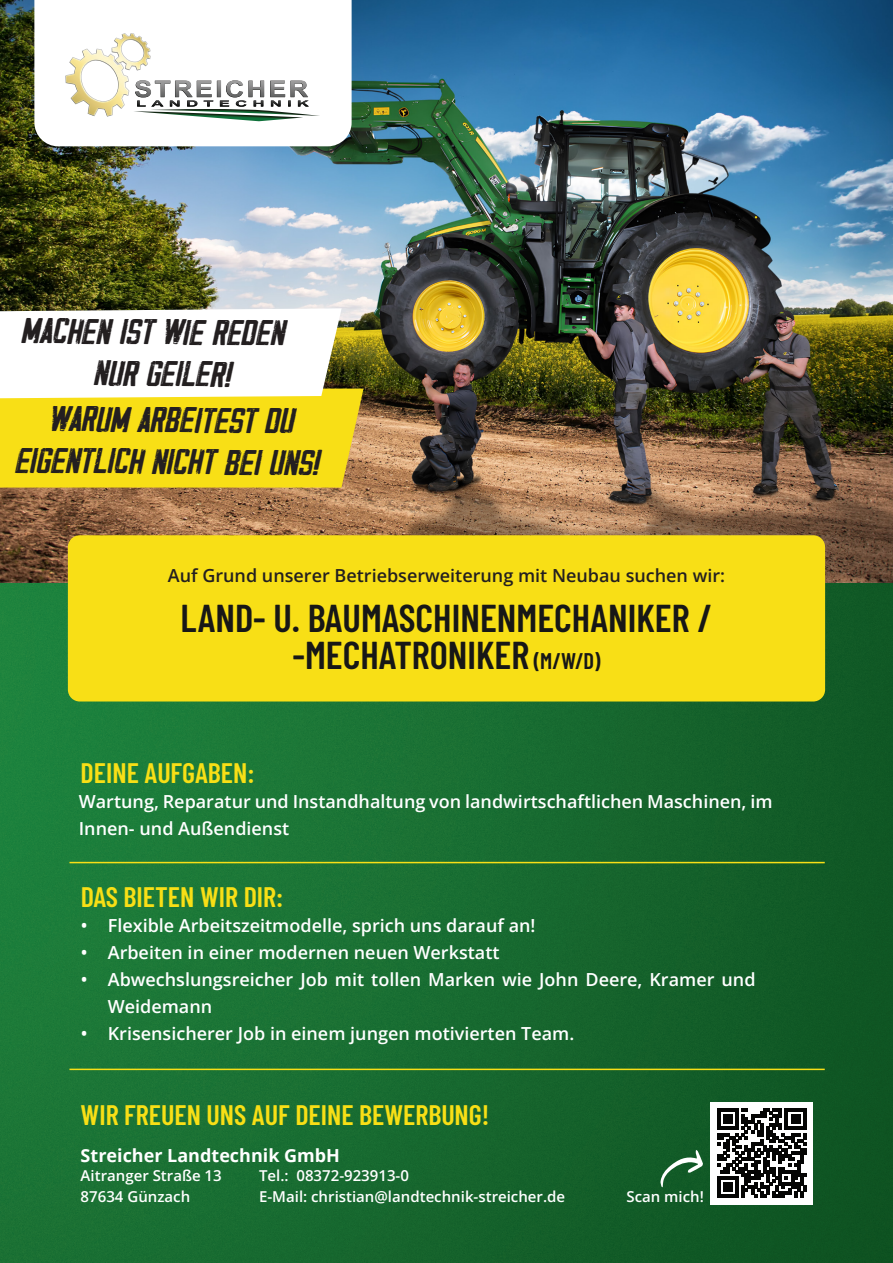
<style>
.page{position:relative;width:893px;height:1263px;background:#fff}
.page>*{position:absolute;margin:0;border:0;box-sizing:border-box;transform-origin:0 0}
.t1{font:600 38.7px/37px "Barlow Condensed";color:#171716;text-align:center}
.t2{font:italic 30.9px/41.5px "Retro Team";color:#231f20;text-align:center;scale:1.09 1}
.t3{font:600 28.2px "Barlow Condensed";color:#f8df16}
.t4{font:600 18px/27px "Open Sans";color:#fff}
.t5{font:600 18px "Open Sans";color:#231f20}
.t6{font:700 18px "Open Sans";color:#fff}
.t7{font:600 15px/21px "Open Sans";color:#fff}
.s1{font-size:22.65px}
</style>
<div class="page">
<img style="left:0;top:582px;width:893px;height:681px">
<img style="left:0;top:0;width:893px;height:582px">
<div style="left:710px;top:1102px;width:103px;height:102px;background:#fff"></div>
<svg style="left:717px;top:1108px;width:89px;height:90px"></svg>
<svg style="left:34px;top:0;width:318px;height:146px"></svg>
<img style="left:309px;top:109px;width:11px;height:7px">
<img style="left:133px;top:117px;width:170px;height:4px">
<svg style="left:66px;top:33px;width:243px;height:84px"></svg>
<img style="left:112px;top:34px;width:38px;height:36px">
<img style="left:66px;top:49px;width:63px;height:67px">
<div style="left:68px;top:535px;width:757px;height:166px;background:#f8df16;border-radius:12px"></div>
<hr style="left:69px;top:862px;width:756px;height:1px;background:#f8df16">
<hr style="left:69px;top:1068px;width:756px;height:2px;background:#f8df16">
<svg style="left:660px;top:1150px;width:43px;height:37px;background:#3d784e"></svg>
<svg style="left:0;top:308px;width:364px;height:180px"></svg>
<h2 class="t2" style="left:21px;top:311px;width:268px;rotate:1deg">MACHEN IST WIE REDEN –<br>NUR GEILER!</h2>
<h2 class="t2" style="left:16px;top:399px;width:280px;rotate:1deg">WARUM ARBEITEST DU<br>EIGENTLICH NICHT BEI UNS!</h2>
<p class="t5" style="left:168px;top:563px;width:559px">Auf Grund unserer Betriebserweiterung mit Neubau suchen wir:</p>
<h1 class="t1" style="left:181px;top:597px;width:533px">LAND- U. BAUMASCHINENMECHANIKER / -MECHATRONIKER <span class="s1">(M/W/D)</span></h1>
<h3 class="t3" style="left:81px;top:753px;width:175px">DEINE AUFGABEN:</h3>
<p class="t4" style="left:79px;top:787px;width:695px">Wartung, Reparatur und Instandhaltung von landwirtschaftlichen Maschinen, im<br>Innen- und Außendienst</p>
<h3 class="t3" style="left:81px;top:877px;width:204px">DAS BIETEN WIR DIR:</h3>
<p class="t4" style="left:81px;top:912px;width:456px">• Flexible Arbeitszeitmodelle, sprich uns darauf an!</p>
<p class="t4" style="left:81px;top:939px;width:420px">• Arbeiten in einer modernen neuen Werkstatt</p>
<p class="t4" style="left:108px;top:966px;width:649px;text-indent:-27px">• Abwechslungsreicher Job mit tollen Marken wie John Deere, Kramer und<br>Weidemann</p>
<p class="t4" style="left:81px;top:1020px;width:495px">• Krisensicherer Job in einem jungen motivierten Team.</p>
<h3 class="t3" style="left:81px;top:1095px;width:410px">WIR FREUEN UNS AUF DEINE BEWERBUNG!</h3>
<p class="t6" style="left:81px;top:1142px;width:261px">Streicher Landtechnik GmbH</p>
<p class="t7" style="left:81px;top:1165px;width:143px">Aitranger Straße 13<br>87634 Günzach</p>
<p class="t7" style="left:259px;top:1165px;width:308px">Tel.: 08372-923913-0<br>E-Mail: christian@landtechnik-streicher.de</p>
<p class="t7" style="left:626px;top:1186px;width:79px">Scan mich!</p>
</div>
